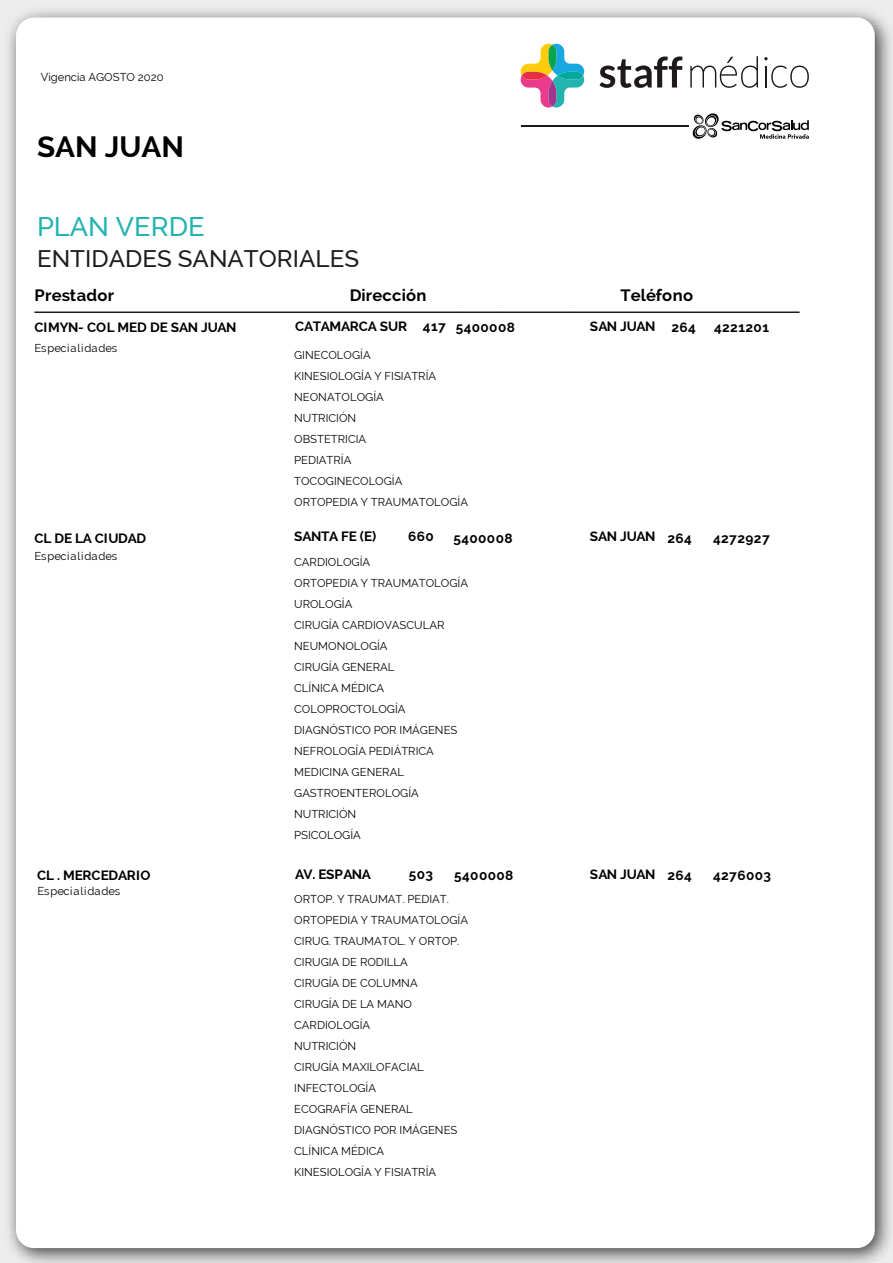
<style>
.page{position:relative;width:893px;height:1263px;background:#fff}
.page>*{position:absolute;margin:0;border:0;box-sizing:border-box;transform-origin:0 0}
.t1{font:700 29.4px "Raleway";color:#000}
.t2{font:500 27px "Raleway";color:#23b4b0}
.t3{font:500 24px "Raleway";color:#1d1d1b}
.t4{font:700 16.5px "Raleway";letter-spacing:.005em;color:#000}
.t5{font:700 13.5px "Raleway";letter-spacing:.005em;color:#000}
.t6{font:700 13.5px "Raleway";letter-spacing:.03em;color:#000}
.t7{font:700 13.5px "Raleway";letter-spacing:-.03em;color:#000}
.t8{font:11.25px/21px "Raleway";color:#000}
.t9{font:11.25px "Raleway";letter-spacing:.04em;color:#000}
</style>
<div class="page">
<img style="left:0;top:0;width:893px;height:1263px">
<div style="left:16px;top:18px;width:859px;height:1230px;background:#fff;border-radius:18px"></div>
<svg style="left:599px;top:57px;width:83px;height:31px"></svg>
<svg style="left:690px;top:56px;width:68px;height:32px"></svg>
<hr style="left:765px;top:66px;width:2px;height:22px;background:#171a17">
<svg style="left:771px;top:66px;width:38px;height:22px"></svg>
<svg style="left:764px;top:57px;width:4px;height:3px"></svg>
<svg style="left:521px;top:44px;width:63px;height:63px"></svg>
<hr style="left:521px;top:125px;width:167px;height:2px;background:#1f191b">
<svg style="left:692px;top:113px;width:117px;height:26px"></svg>
<hr style="left:34px;top:311px;width:766px;height:2px;background:#1d1d1b">
<p class="t8" style="left:41px;top:67px;width:125px">Vigencia AGOSTO 2020</p>
<h1 class="t1" style="left:37px;top:129px;width:148px">SAN JUAN</h1>
<h2 class="t2" style="left:37px;top:211px;width:169px">PLAN VERDE</h2>
<h3 class="t3" style="left:37px;top:244px;width:324px">ENTIDADES SANATORIALES</h3>
<h3 class="t4" style="left:34px;top:285px;width:81px">Prestador</h3>
<h3 class="t4" style="left:350px;top:285px;width:78px">Dirección</h3>
<h3 class="t4" style="left:620px;top:285px;width:74px">Teléfono</h3>
<p class="t5" style="left:34px;top:319px;width:203px">CIMYN- COL MED DE SAN JUAN</p>
<p class="t5" style="left:295px;top:318px;width:221px">CATAMARCA SUR 417 5400008</p>
<p class="t5" style="left:590px;top:318px;width:107px">SAN JUAN 264</p>
<p class="t6" style="left:714px;top:319px;width:57px">4221201</p>
<p class="t9" style="left:34px;top:342px;width:84px">Especialidades</p>
<p class="t8" style="left:294px;top:344px;width:175px">GINECOLOGÍA<br>KINESIOLOGÍA Y FISIATRÍA<br>NEONATOLOGÍA<br>NUTRICIÓN<br>OBSTETRICIA<br>PEDIATRÍA<br>TOCOGINECOLOGÍA<br>ORTOPEDIA Y TRAUMATOLOGÍA</p>
<p class="t5" style="left:34px;top:530px;width:113px">CL DE LA CIUDAD</p>
<p class="t5" style="left:294px;top:529px;width:84px">SANTA FE (E)</p>
<p class="t5" style="left:408px;top:529px;width:27px">660</p>
<p class="t6" style="left:453px;top:530px;width:61px">5400008</p>
<p class="t5" style="left:590px;top:529px;width:103px">SAN JUAN 264</p>
<p class="t6" style="left:713px;top:530px;width:58px">4272927</p>
<p class="t9" style="left:34px;top:550px;width:84px">Especialidades</p>
<p class="t8" style="left:294px;top:552px;width:175px">CARDIOLOGÍA<br>ORTOPEDIA Y TRAUMATOLOGÍA<br>UROLOGÍA<br>CIRUGÍA CARDIOVASCULAR<br>NEUMONOLOGÍA<br>CIRUGÍA GENERAL<br>CLÍNICA MÉDICA<br>COLOPROCTOLOGÍA<br>DIAGNÓSTICO POR IMÁGENES<br>NEFROLOGÍA PEDIÁTRICA<br>MEDICINA GENERAL<br>GASTROENTEROLOGÍA<br>NUTRICIÓN<br>PSICOLOGÍA</p>
<p class="t5" style="left:37px;top:868px;width:115px">CL . MERCEDARIO</p>
<p class="t7" style="left:295px;top:867px;width:77px">AV. ESPANA</p>
<p class="t5" style="left:409px;top:867px;width:26px">503</p>
<p class="t6" style="left:454px;top:868px;width:61px">5400008</p>
<p class="t5" style="left:590px;top:867px;width:103px">SAN JUAN 264</p>
<p class="t6" style="left:713px;top:868px;width:60px">4276003</p>
<p class="t9" style="left:37px;top:884px;width:84px">Especialidades</p>
<p class="t8" style="left:294px;top:888px;width:175px">ORTOP. Y TRAUMAT. PEDIAT.<br>ORTOPEDIA Y TRAUMATOLOGÍA<br>CIRUG. TRAUMATOL. Y ORTOP.<br>CIRUGIA DE RODILLA<br>CIRUGÍA DE COLUMNA<br>CIRUGÍA DE LA MANO<br>CARDIOLOGÍA<br>NUTRICIÓN<br>CIRUGÍA MAXILOFACIAL<br>INFECTOLOGÍA<br>ECOGRAFÍA GENERAL<br>DIAGNÓSTICO POR IMÁGENES<br>CLÍNICA MÉDICA<br>KINESIOLOGÍA Y FISIATRÍA</p>
</div>
